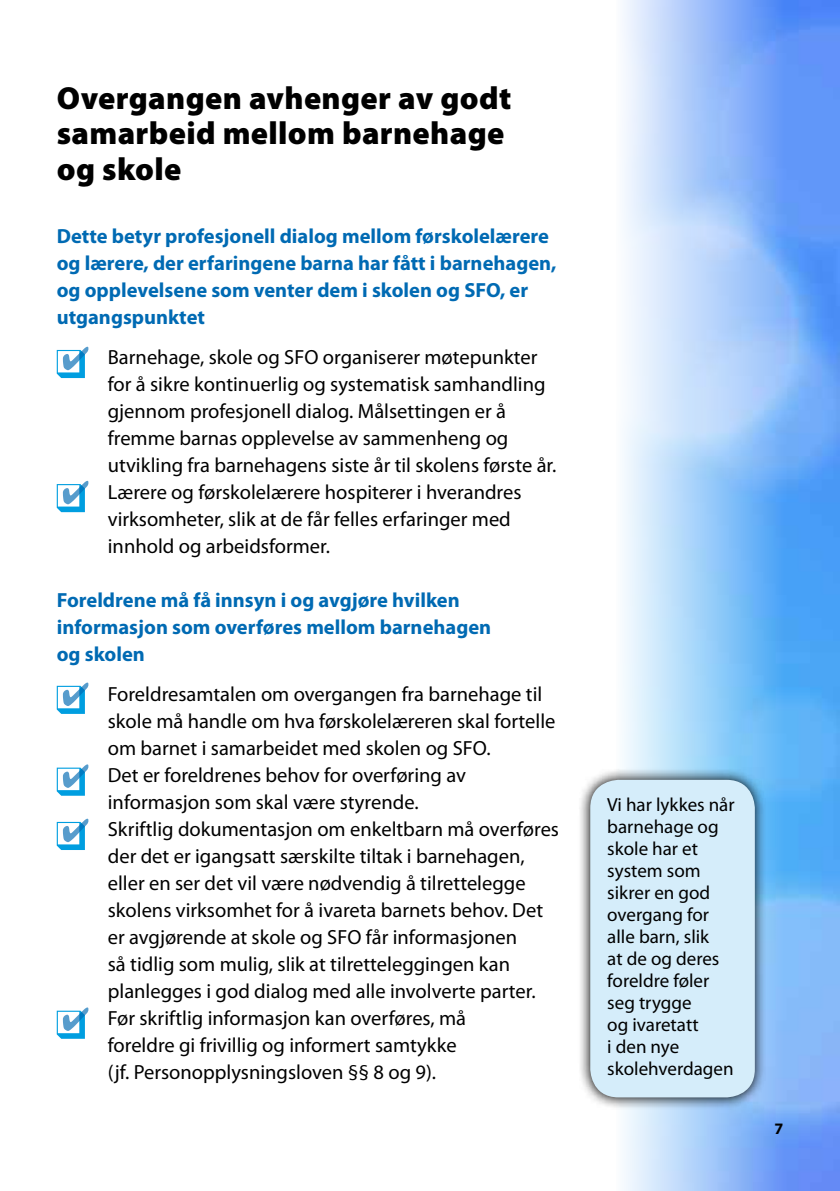
<style>
.page{position:relative;width:840px;height:1191px;background:#fff}
.page>*{position:absolute;margin:0;border:0;box-sizing:border-box;transform-origin:0 0}
.t1{font:900 32px/35.2px "Myriad Pro";letter-spacing:.01em;color:#000}
.t2{font:20.4px/27px "Myriad Pro";color:#000}
.t3{font:700 20.4px/27px "Myriad Pro";color:#006ab3}
.t4{font:19px/22px "Myriad Pro";color:#000}
.t5{font:700 16px "Myriad Pro";color:#000}
</style>
<div class="page">
<img style="left:782px;top:0;width:57px;height:1191px">
<svg style="left:621px;top:0;width:161px;height:1191px;background:#add1fa"></svg>
<svg style="left:580px;top:767px;width:186px;height:342px;background:#9db8ce"></svg>
<div style="left:590px;top:780px;width:164px;height:317px;background:#d5edfa;border-radius:28px"></div>
<svg style="left:57px;top:347px;width:31px;height:31px"></svg>
<svg style="left:57px;top:481px;width:31px;height:31px"></svg>
<svg style="left:57px;top:682px;width:31px;height:32px"></svg>
<svg style="left:57px;top:764px;width:31px;height:31px"></svg>
<svg style="left:57px;top:818px;width:31px;height:32px"></svg>
<svg style="left:57px;top:1007px;width:31px;height:31px"></svg>
<h1 class="t1" style="left:57px;top:79px;width:456px">Overgangen avhenger av godt samarbeid mellom barnehage og skole</h1>
<p class="t3" style="left:57px;top:221px;width:501px">Dette betyr profesjonell dialog mellom førskolelærere og lærere, der erfaringene barna har fått i barnehagen, og opplevelsene som venter dem i skolen og SFO, er utgangspunktet</p>
<p class="t2" style="left:108px;top:343px;width:450px">Barnehage, skole og SFO organiserer møtepunkter for å sikre kontinuerlig og systematisk samhandling gjennom profesjonell dialog. Målsettingen er å fremme barnas opplevelse av sammenheng og utvikling fra barnehagens siste år til skolens første år.<br>Lærere og førskolelærere hospiterer i hverandres virksomheter, slik at de får felles erfaringer med innhold og arbeidsformer.</p>
<p class="t3" style="left:57px;top:585px;width:436px">Foreldrene må få innsyn i og avgjøre hvilken informasjon som overføres mellom barnehagen og skolen</p>
<p class="t2" style="left:108px;top:680px;width:452px">Foreldresamtalen om overgangen fra barnehage til skole må handle om hva førskolelæreren skal fortelle om barnet i samarbeidet med skolen og SFO.<br>Det er foreldrenes behov for overføring av informasjon som skal være styrende.<br>Skriftlig dokumentasjon om enkeltbarn må overføres der det er igangsatt særskilte tiltak i barnehagen, eller en ser det vil være nødvendig å tilrettelegge skolens virksomhet for å ivareta barnets behov. Det er avgjørende at skole og SFO får informasjonen<br>så tidlig som mulig, slik at tilretteleggingen kan planlegges i god dialog med alle involverte parter.<br>Før skriftlig informasjon kan overføres, må<br>foreldre gi frivillig og informert samtykke<br>(jf. Personopplysningsloven §§ 8 og 9).</p>
<p class="t4" style="left:607px;top:793px;width:129px">Vi har lykkes når barnehage og skole har et system som sikrer en god overgang for alle barn, slik<br>at de og deres foreldre føler seg trygge<br>og ivaretatt<br>i den nye skolehverdagen</p>
<p class="t5" style="left:773px;top:1118px;width:10px">7</p>
</div>
